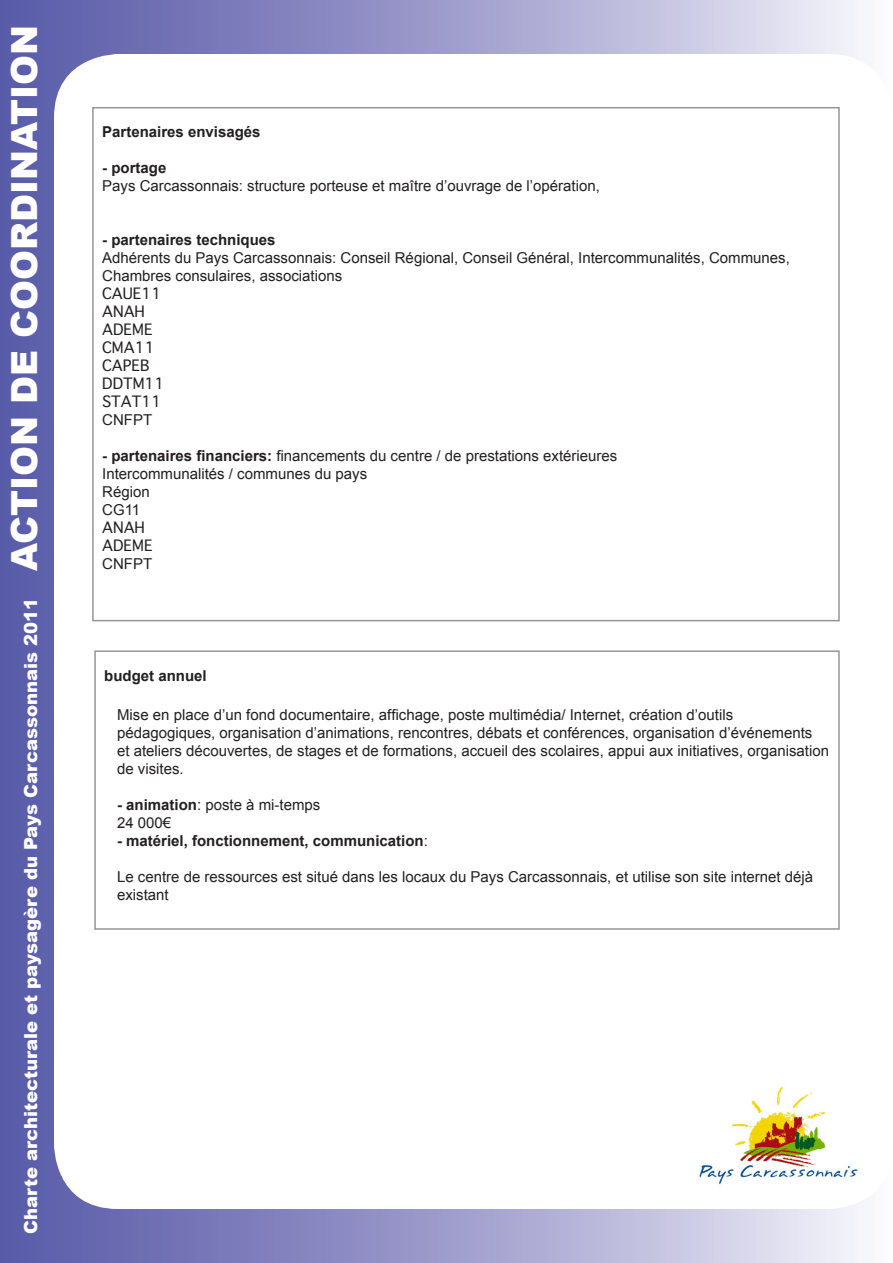
<style>
.page{position:relative;width:893px;height:1263px;background:#fff}
.page>*{position:absolute;margin:0;border:0;box-sizing:border-box;transform-origin:0 0}
.t1{font:900 18px "Arial";color:#fff}
.t2{font:15px/18px "Arial";color:#231f20}
.t3{font:700 15px "Arial";color:#231f20}
.t4{font:15px "Geneva";color:#231f20}
.s1{font-size:36px}
.s2{font-weight:700}
.s3{font-weight:400}
</style>
<div class="page">
<div style="left:1px;top:1px;width:891px;height:1261px;background:linear-gradient(to right,#5253a5,#f2f1f9)"></div>
<div style="left:54px;top:54px;width:839px;height:1155px;background:#fff;border-radius:64px"></div>
<img style="left:699px;top:1086px;width:159px;height:99px">
<div style="left:94px;top:650px;width:746px;height:280px;border:2px solid #939598"></div>
<p class="t1" style="left:18px;top:1234px;width:1211px;rotate:-90deg">Charte architecturale et paysagère du Pays Carcassonnais 2011 <span class="s1">ACTION DE COORDINATION</span></p>
<p class="t3" style="left:102px;top:122px;width:160px">Partenaires envisagés</p>
<p class="t3" style="left:102px;top:158px;width:66px">- portage</p>
<p class="t2" style="left:102px;top:177px;width:499px">Pays Carcassonnais: structure porteuse et maître d’ouvrage de l’opération,</p>
<p class="t3" style="left:102px;top:230px;width:175px">- partenaires techniques</p>
<p class="t2" style="left:102px;top:249px;width:689px">Adhérents du Pays Carcassonnais: Conseil Régional, Conseil Général, Intercommunalités, Communes,<br>Chambres consulaires, associations</p>
<p class="t4" style="left:102px;top:281px;width:61px">CAUE11</p>
<p class="t4" style="left:102px;top:299px;width:44px">ANAH</p>
<p class="t4" style="left:102px;top:317px;width:52px">ADEME</p>
<p class="t4" style="left:102px;top:335px;width:54px">CMA11</p>
<p class="t4" style="left:102px;top:353px;width:49px">CAPEB</p>
<p class="t4" style="left:102px;top:371px;width:64px">DDTM11</p>
<p class="t4" style="left:102px;top:389px;width:61px">STAT11</p>
<p class="t2" style="left:102px;top:411px;width:51px">CNFPT</p>
<p class="t2" style="left:102px;top:447px;width:517px"><span class="s2">- partenaires financiers:</span> financements du centre / de prestations extérieures</p>
<p class="t2" style="left:102px;top:465px;width:267px">Intercommunalités / communes du pays</p>
<p class="t2" style="left:102px;top:483px;width:49px">Région</p>
<p class="t2" style="left:102px;top:501px;width:40px">CG11</p>
<p class="t4" style="left:102px;top:515px;width:44px">ANAH</p>
<p class="t4" style="left:102px;top:533px;width:52px">ADEME</p>
<p class="t2" style="left:102px;top:555px;width:51px">CNFPT</p>
<p class="t3" style="left:104px;top:666px;width:104px">budget annuel</p>
<p class="t2" style="left:117px;top:706px;width:713px">Mise en place d’un fond documentaire, affichage, poste multimédia/ Internet, création d’outils pédagogiques, organisation d’animations, rencontres, débats et conférences, organisation d’événements<br>et ateliers découvertes, de stages et de formations, accueil des scolaires, appui aux initiatives, organisation de visites.</p>
<p class="t2" style="left:117px;top:796px;width:205px"><span class="s2">- animation</span>: poste à mi-temps</p>
<p class="t2" style="left:117px;top:814px;width:56px">24 000€</p>
<p class="t3" style="left:117px;top:831px;width:312px">- matériel, fonctionnement, communication<span class="s3">:</span></p>
<p class="t2" style="left:117px;top:868px;width:698px">Le centre de ressources est situé dans les locaux du Pays Carcassonnais, et utilise son site internet déjà existant</p>
</div>
